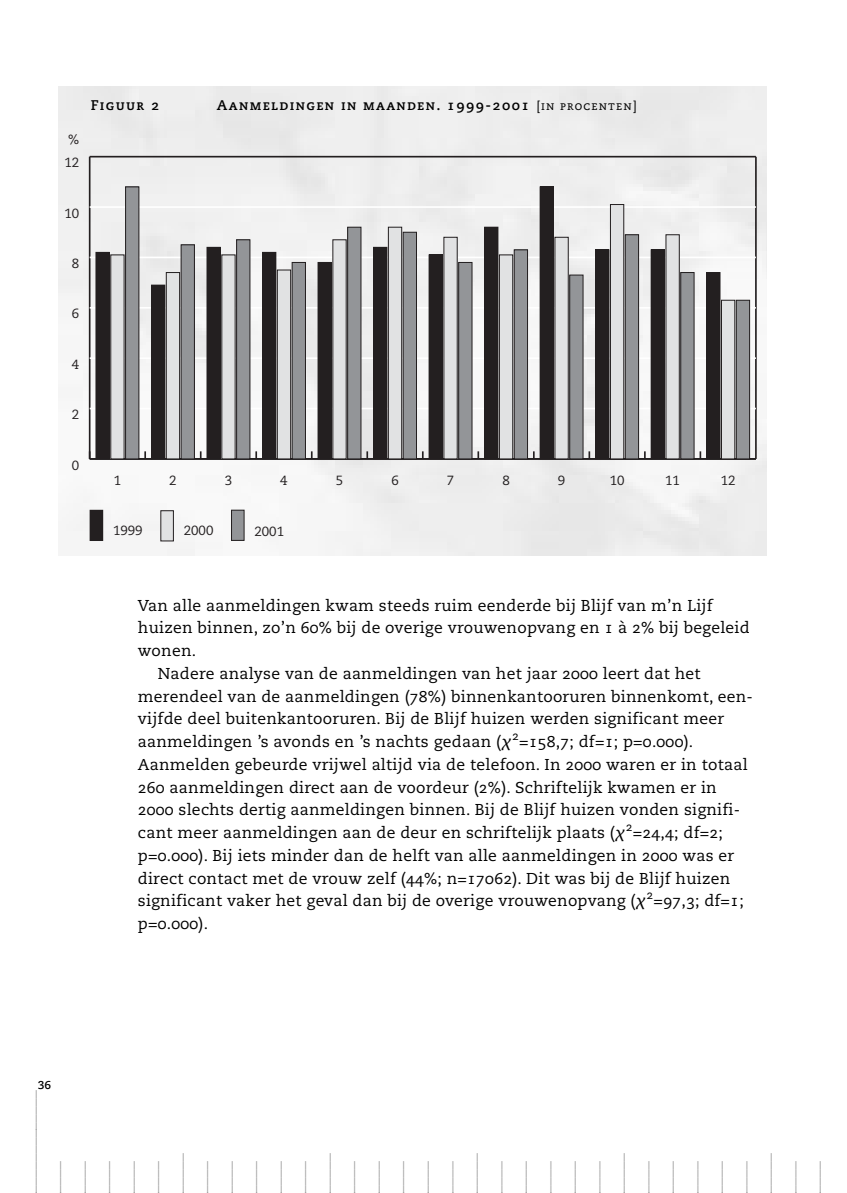
<style>
.page{position:relative;width:847px;height:1193px;background:#fff}
.page>*{position:absolute;margin:0;border:0;box-sizing:border-box;transform-origin:0 0}
.t1{font:15.75px/22.8px "Caecilia Roman Os F";letter-spacing:.015em;color:#000}
.t2{font:15.75px/24.5px "Caecilia Roman Os F";color:#999}
.t3{font:14px "Caecilia Bold SC";letter-spacing:.095em;color:#000}
.t4{font:13.3px "Caecilia";color:#231f20}
.t5{font:12.25px "Caecilia Roman Os F";color:#000}
.t6{font:700 11.38px "Caecilia";color:#000}
.s1{font-family:"Caecilia Roman SC";font-size:12.25px}
.s2{font-family:"Lucida Math";font-style:italic}
</style>
<div class="page">
<svg style="left:58px;top:86px;width:709px;height:470px"></svg>
<p class="t4" style="left:68px;top:133px;width:13px">%</p>
<p class="t4" style="left:64px;top:157px;width:16px">12</p>
<p class="t3" style="left:91px;top:97px;width:70px">Figuur 2</p>
<p class="t3" style="left:217px;top:97px;width:421px">Aanmeldingen in maanden. 1999-2001 <span class="s1">[in procenten]</span></p>
<p class="t4" style="left:64px;top:207px;width:16px">10</p>
<p class="t4" style="left:72px;top:258px;width:9px">8</p>
<p class="t4" style="left:72px;top:308px;width:9px">6</p>
<p class="t4" style="left:72px;top:359px;width:9px">4</p>
<p class="t4" style="left:72px;top:409px;width:9px">2</p>
<p class="t4" style="left:72px;top:459px;width:9px">0</p>
<p class="t4" style="left:114px;top:475px;width:9px">1</p>
<p class="t4" style="left:169px;top:475px;width:9px">2</p>
<p class="t4" style="left:225px;top:475px;width:9px">3</p>
<p class="t4" style="left:280px;top:475px;width:9px">4</p>
<p class="t4" style="left:336px;top:475px;width:9px">5</p>
<p class="t4" style="left:391px;top:475px;width:9px">6</p>
<p class="t4" style="left:447px;top:475px;width:9px">7</p>
<p class="t4" style="left:502px;top:475px;width:9px">8</p>
<p class="t4" style="left:558px;top:475px;width:9px">9</p>
<p class="t4" style="left:610px;top:475px;width:16px">10</p>
<p class="t4" style="left:665px;top:475px;width:16px">11</p>
<p class="t4" style="left:721px;top:475px;width:16px">12</p>
<p class="t4" style="left:113px;top:525px;width:31px">1999</p>
<p class="t4" style="left:184px;top:525px;width:31px">2000</p>
<p class="t4" style="left:254px;top:526px;width:31px">2001</p>
<p class="t1" style="left:138px;top:595px;width:576px">Van alle aanmeldingen kwam steeds ruim eenderde bij Blijf van m’n Lijf</p>
<p class="t1" style="left:138px;top:618px;width:613px">huizen binnen, zo’n 60% bij de overige vrouwenopvang en 1 à 2% bij begeleid</p>
<p class="t1" style="left:138px;top:641px;width:60px">wonen.</p>
<p class="t1" style="left:158px;top:663px;width:544px">Nadere analyse van de aanmeldingen van het jaar 2000 leert dat het</p>
<p class="t1" style="left:138px;top:686px;width:616px">merendeel van de aanmeldingen (78%) binnenkantooruren binnenkomt, een-</p>
<p class="t1" style="left:138px;top:709px;width:588px">vijfde deel buitenkantooruren. Bij de Blijf huizen werden significant meer</p>
<p class="t1" style="left:138px;top:732px;width:375px">aanmeldingen ’s avonds en ’s nachts gedaan (<span class="s2">χ</span></p>
<p class="t5" style="left:512px;top:730px;width:8px">2</p>
<p class="t1" style="left:138px;top:732px;width:611px;text-indent:381px">=158,7; df=1; p=0.000).<br>Aanmelden gebeurde vrijwel altijd via de telefoon. In 2000 waren er in totaal 260 aanmeldingen direct aan de voordeur (2%). Schriftelijk kwamen er in 2000 slechts dertig aanmeldingen binnen. Bij de Blijf huizen vonden signifi&shy;cant meer aanmeldingen aan de deur en schriftelijk plaats (<span class="s2">χ</span></p>
<p class="t5" style="left:626px;top:821px;width:8px">2</p>
<p class="t1" style="left:138px;top:823px;width:598px;text-indent:495px">=24,4; df=2; p=0.000). Bij iets minder dan de helft van alle aanmeldingen in 2000 was er direct contact met de vrouw zelf (44%; n=17062). Dit was bij de Blijf huizen significant vaker het geval dan bij de overige vrouwenopvang (<span class="s2">χ</span></p>
<p class="t5" style="left:647px;top:889px;width:8px">2</p>
<p class="t1" style="left:654px;top:891px;width:92px">=97,3; df=1;</p>
<p class="t1" style="left:138px;top:914px;width:72px">p=0.000).</p>
<p class="t6" style="left:38px;top:1080px;width:15px">36</p>
<p class="t2" style="left:18px;top:1192px;width:104px;rotate:-90deg">_____________ ____<br>____<br>____<br>____<br>____<br>_____<br>____<br>____<br>____<br>____<br>____<br>_____<br>____<br>____<br>____<br>____<br>____<br>_____<br>____<br>____<br>____<br>____<br>____<br>_____<br>____<br>____<br>____<br>____<br>____<br>_____<br>____<br>____</p>
</div>
